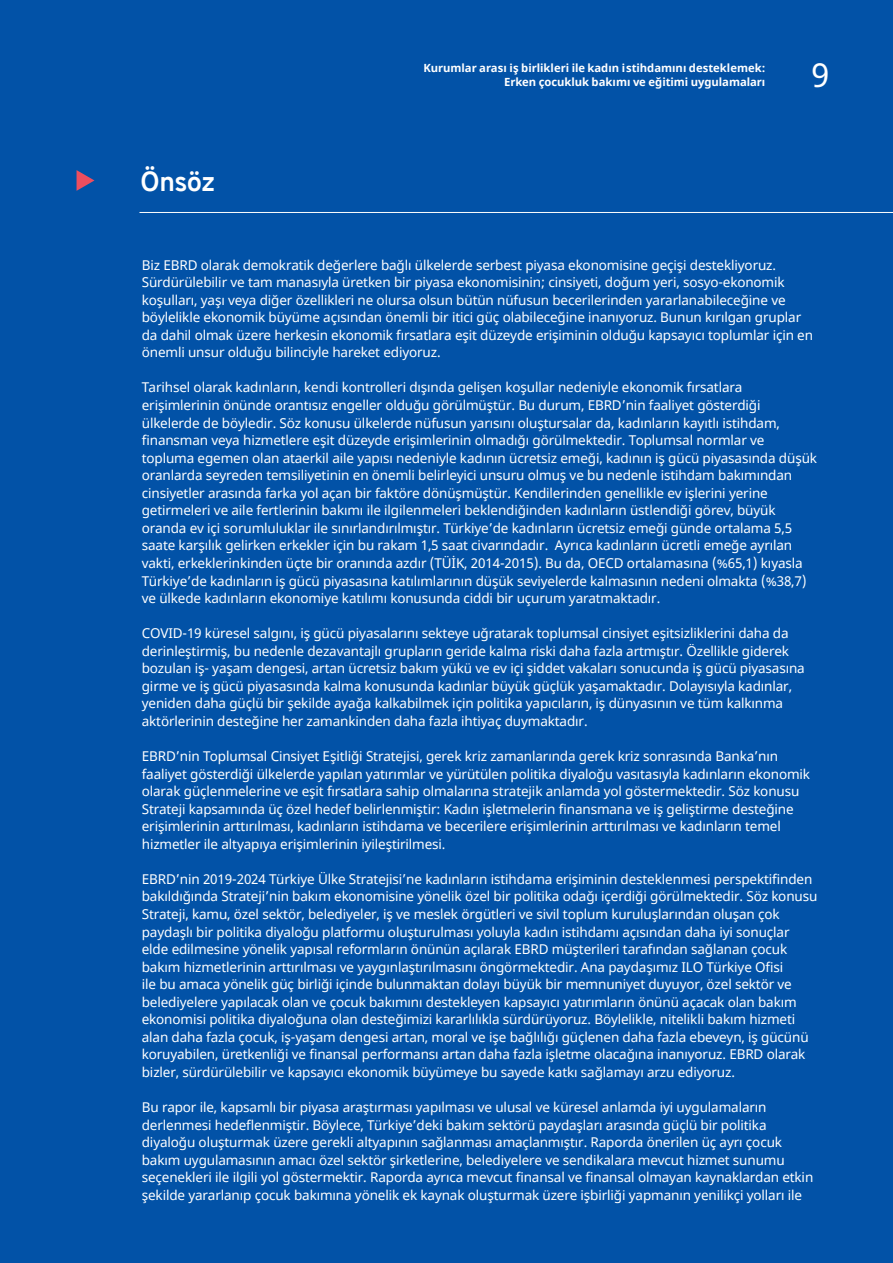
<style>
.page{position:relative;width:893px;height:1263px;background:#0252a7}
.page>*{position:absolute;margin:0;border:0;box-sizing:border-box;transform-origin:0 0}
.t1{font:33px "Noto Sans";color:#fff}
.t2{font:700 27px "Overpass";letter-spacing:-.025em;color:#fff}
.t3{font:13.5px/17.5px "Noto Sans";letter-spacing:-.01em;color:#fff}
.t4{font:700 11.25px/14.7px "Noto Sans";letter-spacing:-.005em;color:#fff;text-align:right}
</style>
<div class="page">
<hr style="left:139px;top:212px;width:754px;height:1px;background:#fff">
<svg style="left:77px;top:170px;width:17px;height:21px"></svg>
<h2 class="t2" style="left:140px;top:162px;width:77px">Önsöz</h2>
<p class="t4" style="left:424px;top:61px;width:343px">Kurumlar arası i̇ş birlikleri ile kadın i̇stihdamını desteklemek:<br>Erken çocukluk bakımı ve eğitimi uygulamaları</p>
<h1 class="t1" style="left:811px;top:53px;width:20px">9</h1>
<p class="t3" style="left:142px;top:256px;width:673px">Biz EBRD olarak demokratik değerlere bağlı ülkelerde serbest piyasa ekonomisine geçişi destekliyoruz.<br>Sürdürülebilir ve tam manasıyla üretken bir piyasa ekonomisinin; cinsiyeti, doğum yeri, sosyo-ekonomik koşulları, yaşı veya diğer özellikleri ne olursa olsun bütün nüfusun becerilerinden yararlanabileceğine ve böylelikle ekonomik büyüme açısından önemli bir itici güç olabileceğine inanıyoruz. Bunun kırılgan gruplar da dahil olmak üzere herkesin ekonomik fırsatlara eşit düzeyde erişiminin olduğu kapsayıcı toplumlar için en önemli unsur olduğu bilinciyle hareket ediyoruz.</p>
<p class="t3" style="left:142px;top:379px;width:677px">Tarihsel olarak kadınların, kendi kontrolleri dışında gelişen koşullar nedeniyle ekonomik fırsatlara erişimlerinin önünde orantısız engeller olduğu görülmüştür. Bu durum, EBRD’nin faaliyet gösterdiği ülkelerde de böyledir. Söz konusu ülkelerde nüfusun yarısını oluştursalar da, kadınların kayıtlı istihdam, finansman veya hizmetlere eşit düzeyde erişimlerinin olmadığı görülmektedir. Toplumsal normlar ve topluma egemen olan ataerkil aile yapısı nedeniyle kadının ücretsiz emeği, kadının iş gücü piyasasında düşük oranlarda seyreden temsiliyetinin en önemli belirleyici unsuru olmuş ve bu nedenle istihdam bakımından cinsiyetler arasında farka yol açan bir faktöre dönüşmüştür. Kendilerinden genellikle ev işlerini yerine getirmeleri ve aile fertlerinin bakımı ile ilgilenmeleri beklendiğinden kadınların üstlendiği görev, büyük oranda ev içi sorumluluklar ile sınırlandırılmıştır. Türkiye’de kadınların ücretsiz emeği günde ortalama 5,5 saate karşılık gelirken erkekler için bu rakam 1,5 saat civarındadır. Ayrıca kadınların ücretli emeğe ayrılan vakti, erkeklerinkinden üçte bir oranında azdır (TÜİK, 2014-2015). Bu da, OECD ortalamasına (%65,1) kıyasla Türkiye’de kadınların iş gücü piyasasına katılımlarının düşük seviyelerde kalmasının nedeni olmakta (%38,7) ve ülkede kadınların ekonomiye katılımı konusunda ciddi bir uçurum yaratmaktadır.</p>
<p class="t3" style="left:142px;top:625px;width:665px">COVID-19 küresel salgını, iş gücü piyasalarını sekteye uğratarak toplumsal cinsiyet eşitsizliklerini daha da derinleştirmiş, bu nedenle dezavantajlı grupların geride kalma riski daha fazla artmıştır. Özellikle giderek bozulan iş- yaşam dengesi, artan ücretsiz bakım yükü ve ev içi şiddet vakaları sonucunda iş gücü piyasasına girme ve iş gücü piyasasında kalma konusunda kadınlar büyük güçlük yaşamaktadır. Dolayısıyla kadınlar, yeniden daha güçlü bir şekilde ayağa kalkabilmek için politika yapıcıların, iş dünyasının ve tüm kalkınma aktörlerinin desteğine her zamankinden daha fazla ihtiyaç duymaktadır.</p>
<p class="t3" style="left:142px;top:748px;width:670px">EBRD’nin Toplumsal Cinsiyet Eşitliği Stratejisi, gerek kriz zamanlarında gerek kriz sonrasında Banka’nın faaliyet gösterdiği ülkelerde yapılan yatırımlar ve yürütülen politika diyaloğu vasıtasıyla kadınların ekonomik olarak güçlenmelerine ve eşit fırsatlara sahip olmalarına stratejik anlamda yol göstermektedir. Söz konusu Strateji kapsamında üç özel hedef belirlenmiştir: Kadın işletmelerin finansmana ve iş geliştirme desteğine erişimlerinin arttırılması, kadınların istihdama ve becerilere erişimlerinin arttırılması ve kadınların temel hizmetler ile altyapıya erişimlerinin iyileştirilmesi.</p>
<p class="t3" style="left:142px;top:871px;width:677px">EBRD’nin 2019-2024 Türkiye Ülke Stratejisi’ne kadınların istihdama erişiminin desteklenmesi perspektifinden bakıldığında Strateji’nin bakım ekonomisine yönelik özel bir politika odağı içerdiği görülmektedir. Söz konusu Strateji, kamu, özel sektör, belediyeler, iş ve meslek örgütleri ve sivil toplum kuruluşlarından oluşan çok paydaşlı bir politika diyaloğu platformu oluşturulması yoluyla kadın istihdamı açısından daha iyi sonuçlar elde edilmesine yönelik yapısal reformların önünün açılarak EBRD müşterileri tarafından sağlanan çocuk bakım hizmetlerinin arttırılması ve yaygınlaştırılmasını öngörmektedir. Ana paydaşımız ILO Türkiye Ofisi<br>ile bu amaca yönelik güç birliği içinde bulunmaktan dolayı büyük bir memnuniyet duyuyor, özel sektör ve belediyelere yapılacak olan ve çocuk bakımını destekleyen kapsayıcı yatırımların önünü açacak olan bakım ekonomisi politika diyaloğuna olan desteğimizi kararlılıkla sürdürüyoruz. Böylelikle, nitelikli bakım hizmeti alan daha fazla çocuk, iş-yaşam dengesi artan, moral ve işe bağlılığı güçlenen daha fazla ebeveyn, iş gücünü koruyabilen, üretkenliği ve finansal performansı artan daha fazla işletme olacağına inanıyoruz. EBRD olarak bizler, sürdürülebilir ve kapsayıcı ekonomik büyümeye bu sayede katkı sağlamayı arzu ediyoruz.</p>
<p class="t3" style="left:142px;top:1099px;width:673px">Bu rapor ile, kapsamlı bir piyasa araştırması yapılması ve ulusal ve küresel anlamda iyi uygulamaların derlenmesi hedeflenmiştir. Böylece, Türkiye’deki bakım sektörü paydaşları arasında güçlü bir politika diyaloğu oluşturmak üzere gerekli altyapının sağlanması amaçlanmıştır. Raporda önerilen üç ayrı çocuk bakım uygulamasının amacı özel sektör şirketlerine, belediyelere ve sendikalara mevcut hizmet sunumu seçenekleri ile ilgili yol göstermektir. Raporda ayrıca mevcut finansal ve finansal olmayan kaynaklardan etkin şekilde yararlanıp çocuk bakımına yönelik ek kaynak oluşturmak üzere işbirliği yapmanın yenilikçi yolları ile</p>
</div>
